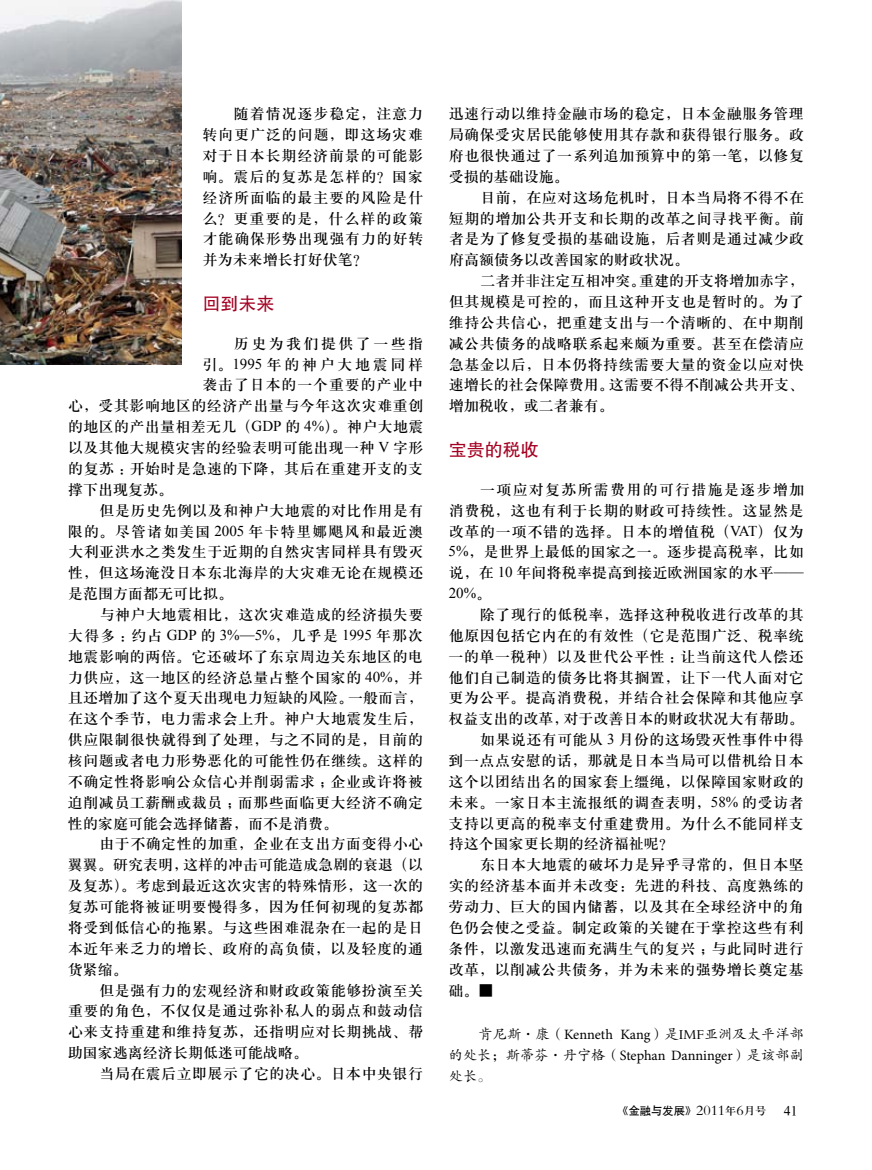
<style>
.page{position:relative;width:872px;height:1170px;background:#fff}
.page>*{position:absolute;margin:0;border:0;box-sizing:border-box;transform-origin:0 0}
.t1{font:18px "FZHTK GBK1 0";color:#a40022}
.t2{font:15px/20.9px "H Ya 3 gj";letter-spacing:.03em;color:#000;text-align:justify}
.t3{font:15px "H Ya 3 gj";color:#000}
.t4{font:15px "H Ya 3 gj";letter-spacing:.075em;color:#000}
.t5{font:15px "H Ya 3 gj";letter-spacing:.065em;color:#000}
.t6{font:15px "H Ya 3 gj";letter-spacing:.01em;color:#000}
.t7{font:15px "H Ya 3 gj";letter-spacing:.175em;color:#000}
.t8{font:15px "H Ya 3 gj";letter-spacing:.055em;color:#000}
.t9{font:15px "H Ya 3 gj";letter-spacing:.16em;color:#000}
.t10{font:15px "Times New Roman";color:#000}
.t11{font:14.25px/20.7px "FZKTJW GB1 0";color:#000;text-align:justify}
.t12{font:13.5px "H Ya 3 gj";color:#000}
.t13{font:10.95px "H Yb 1 gj";color:#000}
.s1{font-family:"Times New Roman"}
.s2{font-family:"FZKTK GBK1 0"}
.s3{font-family:"H Ya 3 gj"}
.s4{font-family:"Minion Pro"}
.s5{font-family:"FZSYJW GB1 0";font-size:14.7px}
</style>
<div class="page">
<img style="left:0;top:0;width:181px;height:365px">
<p class="t2" style="left:202px;top:103px;width:223px;text-indent:32px">随着情况逐步稳定，注意力转向更广泛的问题，即这场灾难对于日本长期经济前景的可能影响。震后的复苏是怎样的？国家经济所面临的最主要的风险是什么？更重要的是，什么样的政策才能确保形势出现强有力的好转并为未来增长打好伏笔？</p>
<p class="t1" style="left:202px;top:293px;width:73px">回到未来</p>
<p class="t9" style="left:234px;top:336px;width:191px">历史为我们提供了一些指</p>
<p class="t7" style="left:202px;top:356px;width:222px">引。<span class="s1">1995</span> 年的神户大地震同样</p>
<p class="t8" style="left:202px;top:377px;width:222px">袭击了日本的一个重要的产业中</p>
<p class="t2" style="left:68px;top:395px;width:357px">心，受其影响地区的经济产出量与今年这次灾难重创</p>
<p class="t2" style="left:68px;top:416px;width:357px">的地区的产出量相差无几（<span class="s1">GDP</span> 的 <span class="s1">4%</span>）。神户大地震</p>
<p class="t2" style="left:68px;top:437px;width:357px">以及其他大规模灾害的经验表明可能出现一种 <span class="s1">V</span> 字形</p>
<p class="t2" style="left:68px;top:458px;width:356px">的复苏：开始时是急速的下降，其后在重建开支的支</p>
<p class="t2" style="left:68px;top:479px;width:106px">撑下出现复苏。</p>
<p class="t2" style="left:100px;top:499px;width:325px">但是历史先例以及和神户大地震的对比作用是有</p>
<p class="t5" style="left:68px;top:523px;width:357px">限的。尽管诸如美国 <span class="s1">2005</span> 年卡特里娜飓风和最近澳</p>
<p class="t2" style="left:68px;top:541px;width:356px">大利亚洪水之类发生于近期的自然灾害同样具有毁灭</p>
<p class="t2" style="left:68px;top:562px;width:357px">性，但这场淹没日本东北海岸的大灾难无论在规模还</p>
<p class="t3" style="left:68px;top:586px;width:166px">是范围方面都无可比拟。</p>
<p class="t2" style="left:100px;top:604px;width:325px">与神户大地震相比，这次灾难造成的经济损失要</p>
<p class="t4" style="left:68px;top:627px;width:356px">大得多：约占 <span class="s1">GDP</span> 的 <span class="s1">3%</span><span class="s2">—</span><span class="s1">5%</span>，几乎是 <span class="s1">1995</span> 年那次</p>
<p class="t2" style="left:68px;top:645px;width:357px">地震影响的两倍。它还破坏了东京周边关东地区的电</p>
<p class="t2" style="left:68px;top:666px;width:357px">力供应，这一地区的经济总量占整个国家的 <span class="s1">40%</span>，并</p>
<p class="t3" style="left:68px;top:690px;width:357px">且还增加了这个夏天出现电力短缺的风险。一般而言，</p>
<p class="t2" style="left:68px;top:708px;width:356px">在这个季节，电力需求会上升。神户大地震发生后，</p>
<p class="t2" style="left:68px;top:729px;width:356px">供应限制很快就得到了处理，与之不同的是，目前的</p>
<p class="t2" style="left:68px;top:750px;width:357px">核问题或者电力形势恶化的可能性仍在继续。这样的</p>
<p class="t2" style="left:68px;top:770px;width:357px">不确定性将影响公众信心并削弱需求；企业或许将被</p>
<p class="t2" style="left:68px;top:791px;width:357px">迫削减员工薪酬或裁员；而那些面临更大经济不确定</p>
<p class="t3" style="left:68px;top:815px;width:271px">性的家庭可能会选择储蓄，而不是消费。</p>
<p class="t2" style="left:99px;top:833px;width:325px">由于不确定性的加重，企业在支出方面变得小心</p>
<p class="t3" style="left:68px;top:857px;width:357px">翼翼。研究表明，这样的冲击可能造成急剧的衰退（以</p>
<p class="t6" style="left:68px;top:878px;width:357px">及复苏）。考虑到最近这次灾害的特殊情形，这一次的</p>
<p class="t2" style="left:68px;top:896px;width:357px">复苏可能将被证明要慢得多，因为任何初现的复苏都</p>
<p class="t2" style="left:68px;top:916px;width:357px">将受到低信心的拖累。与这些困难混杂在一起的是日</p>
<p class="t2" style="left:68px;top:937px;width:356px">本近年来乏力的增长、政府的高负债，以及轻度的通</p>
<p class="t2" style="left:68px;top:958px;width:61px">货紧缩。</p>
<p class="t2" style="left:99px;top:979px;width:325px">但是强有力的宏观经济和财政政策能够扮演至关</p>
<p class="t2" style="left:68px;top:1000px;width:357px">重要的角色，不仅仅是通过弥补私人的弱点和鼓动信</p>
<p class="t2" style="left:68px;top:1021px;width:356px">心来支持重建和维持复苏，还指明应对长期挑战、帮</p>
<p class="t3" style="left:68px;top:1044px;width:241px">助国家逃离经济长期低迷可能战略。</p>
<p class="t2" style="left:99px;top:1062px;width:325px">当局在震后立即展示了它的决心。日本中央银行</p>
<p class="t2" style="left:449px;top:103px;width:357px">迅速行动以维持金融市场的稳定，日本金融服务管理局确保受灾居民能够使用其存款和获得银行服务。政府也很快通过了一系列追加预算中的第一笔，以修复受损的基础设施。</p>
<p class="t2" style="left:449px;top:187px;width:357px;text-indent:31px">目前，在应对这场危机时，日本当局将不得不在短期的增加公共开支和长期的改革之间寻找平衡。前者是为了修复受损的基础设施，后者则是通过减少政府高额债务以改善国家的财政状况。</p>
<p class="t2" style="left:449px;top:270px;width:357px;text-indent:32px">二者并非注定互相冲突。重建的开支将增加赤字，但其规模是可控的，而且这种开支也是暂时的。为了维持公共信心，把重建支出与一个清晰的、在中期削减公共债务的战略联系起来颇为重要。甚至在偿清应急基金以后，日本仍将持续需要大量的资金以应对快速增长的社会保障费用。这需要不得不削减公共开支、增加税收，或二者兼有。</p>
<p class="t1" style="left:449px;top:439px;width:91px">宝贵的税收</p>
<p class="t2" style="left:448px;top:479px;width:357px;text-indent:32px">一项应对复苏所需费用的可行措施是逐步增加消费税，这也有利于长期的财政可持续性。这显然是改革的一项不错的选择。日本的增值税（<span class="s1">VAT</span>）仅为<span class="s1">5%</span>，是世界上最低的国家之一。逐步提高税率，比如说，在 <span class="s1">10</span> 年间将税率提高到接近欧洲国家的水平<span class="s2">——</span></p>
<p class="t10" style="left:449px;top:583px;width:44px">20%<span class="s3">。</span></p>
<p class="t2" style="left:480px;top:604px;width:325px">除了现行的低税率，选择这种税收进行改革的其</p>
<p class="t2" style="left:449px;top:625px;width:356px">他原因包括它内在的有效性（它是范围广泛、税率统</p>
<p class="t2" style="left:448px;top:645px;width:357px">一的单一税种）以及世代公平性：让当前这代人偿还</p>
<p class="t2" style="left:448px;top:666px;width:357px">他们自己制造的债务比将其搁置，让下一代人面对它</p>
<p class="t2" style="left:448px;top:687px;width:356px">更为公平。提高消费税，并结合社会保障和其他应享</p>
<p class="t3" style="left:448px;top:711px;width:357px">权益支出的改革，对于改善日本的财政状况大有帮助。</p>
<p class="t2" style="left:480px;top:729px;width:325px">如果说还有可能从 <span class="s1">3</span> 月份的这场毁灭性事件中得</p>
<p class="t2" style="left:448px;top:750px;width:357px">到一点点安慰的话，那就是日本当局可以借机给日本</p>
<p class="t2" style="left:448px;top:770px;width:357px">这个以团结出名的国家套上缰绳，以保障国家财政的</p>
<p class="t2" style="left:448px;top:791px;width:357px">未来。一家日本主流报纸的调查表明，<span class="s1">58%</span> 的受访者</p>
<p class="t2" style="left:448px;top:812px;width:357px">支持以更高的税率支付重建费用。为什么不能同样支</p>
<p class="t3" style="left:449px;top:836px;width:226px">持这个国家更长期的经济福祉呢？</p>
<p class="t2" style="left:480px;top:854px;width:325px">东日本大地震的破坏力是异乎寻常的，但日本坚</p>
<p class="t2" style="left:448px;top:875px;width:356px">实的经济基本面并未改变：先进的科技、高度熟练的</p>
<p class="t2" style="left:448px;top:896px;width:356px">劳动力、巨大的国内储蓄，以及其在全球经济中的角</p>
<p class="t2" style="left:448px;top:916px;width:357px">色仍会使之受益。制定政策的关键在于掌控这些有利</p>
<p class="t2" style="left:448px;top:937px;width:357px">条件，以激发迅速而充满生气的复兴；与此同时进行</p>
<p class="t2" style="left:449px;top:958px;width:356px">改革，以削减公共债务，并为未来的强势增长奠定基</p>
<p class="t2" style="left:448px;top:979px;width:46px">础。■</p>
<p class="t11" style="left:449px;top:1024px;width:357px;text-indent:30px">肯尼斯·康（<span class="s4">Kenneth Kang</span>）是IMF亚洲及太平洋部的处长；斯蒂芬·丹宁格（<span class="s4">Stephan Danninger</span>）是该部副处长。</p>
<p class="t13" style="left:617px;top:1105px;width:150px">《金融与发展》<span class="s5">2011</span><span class="s3">年</span><span class="s5">6</span><span class="s3">月号</span></p>
<p class="t12" style="left:784px;top:1104px;width:15px">41</p>
</div>
